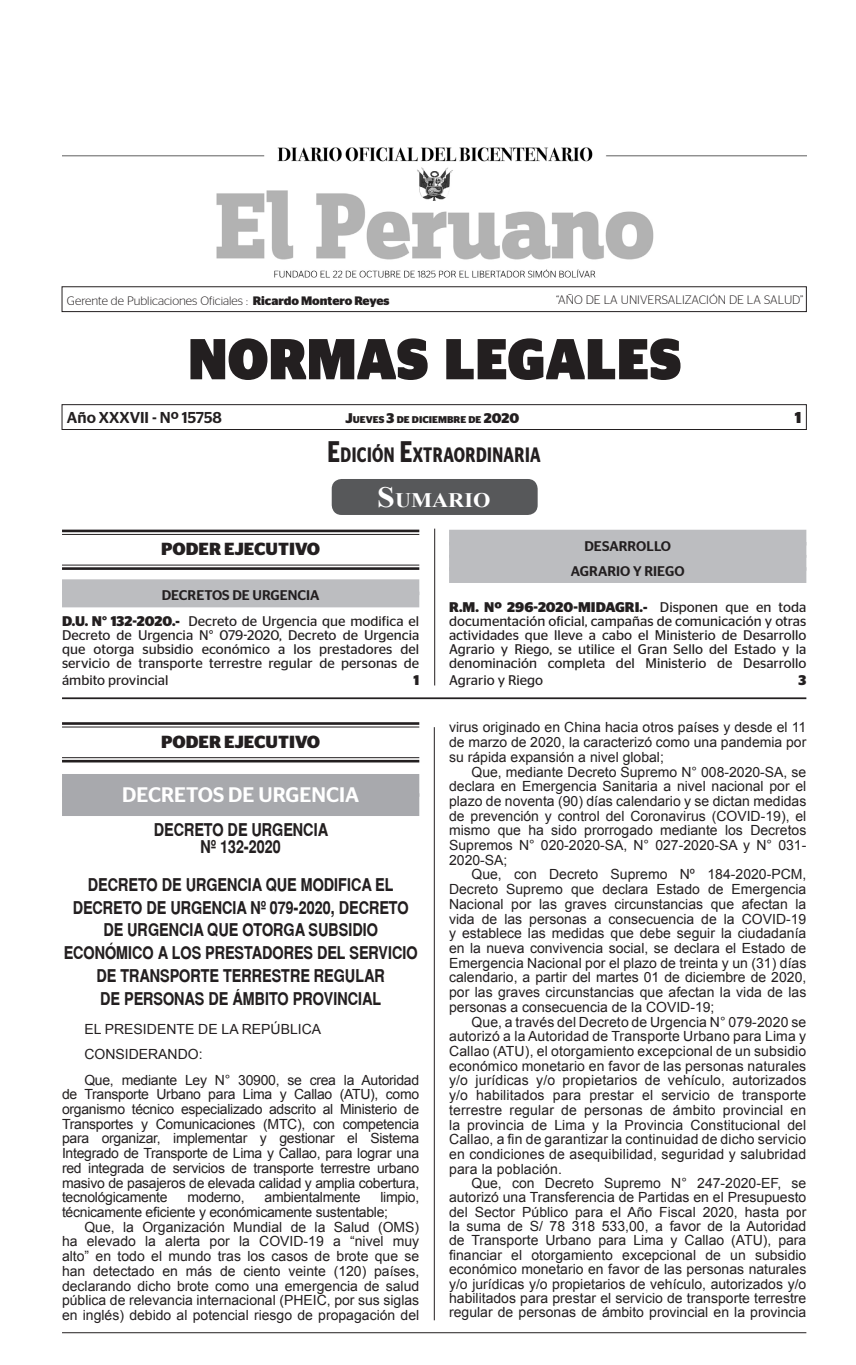
<style>
.page{position:relative;width:856px;height:1365px;background:#fff}
.page>*{position:absolute;margin:0;border:0;box-sizing:border-box;transform-origin:0 0}
.t1{font:900 57.4px "Stag Sans";color:#231f20;scale:.92 1}
.t2{font:500 21px "Stag Sans";color:#fff}
.t3{font:600 20.82px "Stag Sans";letter-spacing:.03em;color:#231f20;scale:.73 1}
.t4{font:700 20.65px "Times New Roman";color:#fff;scale:1.08 1}
.t5{font:700 17.5px/22.8px "Switzerland Narrow";color:#231f20;text-align:center}
.t6{font:700 17.5px "Stag Sans";color:#231f20}
.t7{font:500 15.75px "Stag Sans";color:#231f20}
.t8{font:700 15.75px "Stag Sans";color:#231f20}
.t9{font:14px/14.7px "Arial";color:#231f20;text-align:justify}
.t10{font:14px/14px "Stag Sans";color:#231f20;text-align:justify}
.t11{font:14px/14.7px "Arial";letter-spacing:-.02em;color:#231f20}
.t12{font:500 14px/25.2px "Stag Sans";color:#231f20;text-align:center}
.t13{font:700 14px "Stag Sans";color:#231f20}
.t14{font:300 12.25px "Stag Sans";color:#231f20}
.t15{font:700 9.8px "Stag Sans";color:#231f20}
.s1{font-weight:700}
.s2{font-size:14px}
.s3{font-size:29.75px}
.s4{font-size:29.4px}
.s5{font-weight:500}
</style>
<div class="page">
<hr style="left:62px;top:1332px;width:744px;height:1px;background:#231f20">
<div style="left:62px;top:404px;width:744px;height:25px;border:1px solid #231f20"></div>
<div style="left:62px;top:286px;width:744px;height:26px;border:1px solid #231f20"></div>
<img style="left:62px;top:147px;width:744px;height:131px">
<hr style="left:434px;top:727px;width:1px;height:593px;background:#231f20">
<div style="left:332px;top:479px;width:205px;height:36px;background:#57585a;border-radius:10px"></div>
<hr style="left:62px;top:529px;width:357px;height:3px;background:#231f20">
<hr style="left:62px;top:534px;width:357px;height:1px;background:#231f20">
<hr style="left:62px;top:564px;width:357px;height:1px;background:#231f20">
<hr style="left:62px;top:567px;width:357px;height:3px;background:#231f20">
<div style="left:62px;top:579px;width:357px;height:16px;background:#bcbdc0"></div>
<div style="left:62px;top:591px;width:357px;height:16px;background:#bcbdc0"></div>
<div style="left:449px;top:529px;width:357px;height:16px;background:#bcbdc0"></div>
<div style="left:449px;top:542px;width:357px;height:15px;background:#bcbdc0"></div>
<div style="left:449px;top:555px;width:357px;height:15px;background:#bcbdc0"></div>
<div style="left:449px;top:567px;width:357px;height:16px;background:#bcbdc0"></div>
<hr style="left:62px;top:697px;width:744px;height:2px;background:#231f20">
<hr style="left:62px;top:722px;width:357px;height:2px;background:#231f20">
<hr style="left:62px;top:726px;width:357px;height:1px;background:#231f20">
<hr style="left:62px;top:757px;width:357px;height:1px;background:#231f20">
<hr style="left:62px;top:759px;width:357px;height:3px;background:#231f20">
<div style="left:62px;top:774px;width:357px;height:22px;background:#a8a9ad"></div>
<div style="left:62px;top:793px;width:357px;height:23px;background:#a8a9ad"></div>
<hr style="left:434px;top:528px;width:1px;height:157px;background:#231f20">
<p class="t14" style="left:67px;top:294px;width:324px">Gerente de Publicaciones Oficiales : <span class="s1">Ricardo Montero Reyes</span></p>
<p class="t14" style="left:556px;top:293px;width:249px">“AÑO DE LA UNIVERSALIZACIÓN DE LA SALUD”</p>
<h1 class="t1" style="left:188px;top:326px;width:538px">NORMAS LEGALES</h1>
<p class="t7" style="left:67px;top:408px;width:156px">Año XXXVII - Nº 15758</p>
<p class="t15" style="left:345px;top:413px;width:175px"><span class="s2">J</span>UEVES <span class="s2">3</span> DE DICIEMBRE DE <span class="s2">2020</span></p>
<h3 class="t3" style="left:327px;top:442px;width:293px"><span class="s3">E</span>DICIÓN <span class="s3">E</span>XTRAORDINARIA</h3>
<h3 class="t4" style="left:377px;top:485px;width:106px"><span class="s4">S</span>UMARIO</h3>
<p class="t8" style="left:794px;top:408px;width:8px">1</p>
<p class="t6" style="left:161px;top:539px;width:161px">PODER EJECUTIVO</p>
<p class="t10" style="left:62px;top:582px;width:359px;line-height:25.6px;text-align:center"><span class="s5">DECRETOS DE URGENCIA<br></span><span class="s1">D.U. N° 132-2020.-</span> Decreto de Urgencia que modifica el</p>
<p class="t10" style="left:62px;top:628px;width:359px">Decreto de Urgencia N° 079-2020, Decreto de Urgencia que otorga subsidio económico a los prestadores del servicio de transporte terrestre regular de personas de</p>
<p class="t10" style="left:62px;top:672px;width:108px">ámbito provincial</p>
<p class="t13" style="left:413px;top:671px;width:7px">1</p>
<p class="t6" style="left:161px;top:731px;width:161px">PODER EJECUTIVO</p>
<h2 class="t2" style="left:122px;top:782px;width:238px">DECRETOS DE URGENCIA</h2>
<p class="t5" style="left:154px;top:820px;width:176px;line-height:17.5px">DECRETO DE URGENCIA<br>Nº 132-2020</p>
<p class="t5" style="left:64px;top:873px;width:355px">DECRETO DE URGENCIA QUE MODIFICA EL DECRETO DE URGENCIA Nº 079-2020, DECRETO DE URGENCIA QUE OTORGA SUBSIDIO ECONÓMICO A LOS PRESTADORES DEL SERVICIO DE TRANSPORTE TERRESTRE REGULAR<br>DE PERSONAS DE ÁMBITO PROVINCIAL</p>
<p class="t9" style="left:84px;top:1016px;width:336px;line-height:25.2px;text-align:left">EL PRESIDENTE DE LA REPÚBLICA<br>CONSIDERANDO:<br>Que, mediante Ley N° 30900, se crea la Autoridad</p>
<p class="t9" style="left:62px;top:1087px;width:359px">de Transporte Urbano para Lima y Callao (ATU), como organismo técnico especializado adscrito al Ministerio de Transportes y Comunicaciones (MTC), con competencia para organizar, implementar y gestionar el Sistema Integrado de Transporte de Lima y Callao, para lograr una red integrada de servicios de transporte terrestre urbano masivo de pasajeros de elevada calidad y amplia cobertura, tecnológicamente</p>
<p class="t11" style="left:62px;top:1189px;width:359px;text-indent:318px">limpio, técnicamente eficiente y económicamente sustentable;</p>
<p class="t9" style="left:62px;top:1219px;width:359px;text-indent:22px">Que, la Organización Mundial de la Salud (OMS) ha elevado la alerta por la COVID-19 a “nivel muy alto” en todo el mundo tras los casos de brote que se han detectado en más de ciento veinte (120) países, declarando dicho brote como una emergencia de salud pública de relevancia internacional (PHEIC, por sus siglas en inglés) debido al potencial riesgo de propagación del</p>
<p class="t11" style="left:187px;top:1189px;width:59px">moderno,</p>
<p class="t11" style="left:265px;top:1189px;width:97px">ambientalmente</p>
<p class="t12" style="left:571px;top:533px;width:115px">DESARROLLO<br>AGRARIO Y RIEGO</p>
<p class="t10" style="left:449px;top:600px;width:359px"><span class="s1">R.M. Nº 296-2020-MIDAGRI.-</span> Disponen que en toda documentación oficial, campañas de comunicación y otras actividades que lleve a cabo el Ministerio de Desarrollo Agrario y Riego, se utilice el Gran Sello del Estado y la denominación completa del Ministerio de Desarrollo</p>
<p class="t10" style="left:449px;top:672px;width:96px">Agrario y Riego</p>
<p class="t13" style="left:798px;top:671px;width:9px">3</p>
<p class="t9" style="left:449px;top:720px;width:359px">virus originado en China hacia otros países y desde el 11 de marzo de 2020, la caracterizó como una pandemia por su rápida expansión a nivel global;</p>
<p class="t9" style="left:449px;top:764px;width:359px;text-indent:22px">Que, mediante Decreto Supremo N° 008-2020-SA, se declara en Emergencia Sanitaria a nivel nacional por el plazo de noventa (90) días calendario y se dictan medidas de prevención y control del Coronavirus (COVID-19), el mismo que ha sido prorrogado mediante los Decretos Supremos N° 020-2020-SA, N° 027-2020-SA y N° 031- 2020-SA;</p>
<p class="t9" style="left:449px;top:867px;width:359px;text-indent:22px">Que, con Decreto Supremo Nº 184-2020-PCM, Decreto Supremo que declara Estado de Emergencia Nacional por las graves circunstancias que afectan la vida de las personas a consecuencia de la COVID-19 y establece las medidas que debe seguir la ciudadanía en la nueva convivencia social, se declara el Estado de Emergencia Nacional por el plazo de treinta y un (31) días calendario, a partir del martes 01 de diciembre de 2020, por las graves circunstancias que afectan la vida de las personas a consecuencia de la COVID-19;</p>
<p class="t9" style="left:449px;top:1014px;width:359px;text-indent:22px">Que, a través del Decreto de Urgencia N° 079-2020 se autorizó a la Autoridad de Transporte Urbano para Lima y Callao (ATU), el otorgamiento excepcional de un subsidio económico monetario en favor de las personas naturales y/o jurídicas y/o propietarios de vehículo, autorizados y/o habilitados para prestar el servicio de transporte terrestre regular de personas de ámbito provincial en la provincia de Lima y la Provincia Constitucional del Callao, a fin de garantizar la continuidad de dicho servicio en condiciones de asequibilidad, seguridad y salubridad para la población.</p>
<p class="t9" style="left:449px;top:1175px;width:359px;text-indent:22px">Que, con Decreto Supremo N° 247-2020-EF, se autorizó una Transferencia de Partidas en el Presupuesto del Sector Público para el Año Fiscal 2020, hasta por la suma de S/ 78 318 533,00, a favor de la Autoridad de Transporte Urbano para Lima y Callao (ATU), para financiar el otorgamiento excepcional de un subsidio económico monetario en favor de las personas naturales y/o jurídicas y/o propietarios de vehículo, autorizados y/o habilitados para prestar el servicio de transporte terrestre regular de personas de ámbito provincial en la provincia</p>
</div>
